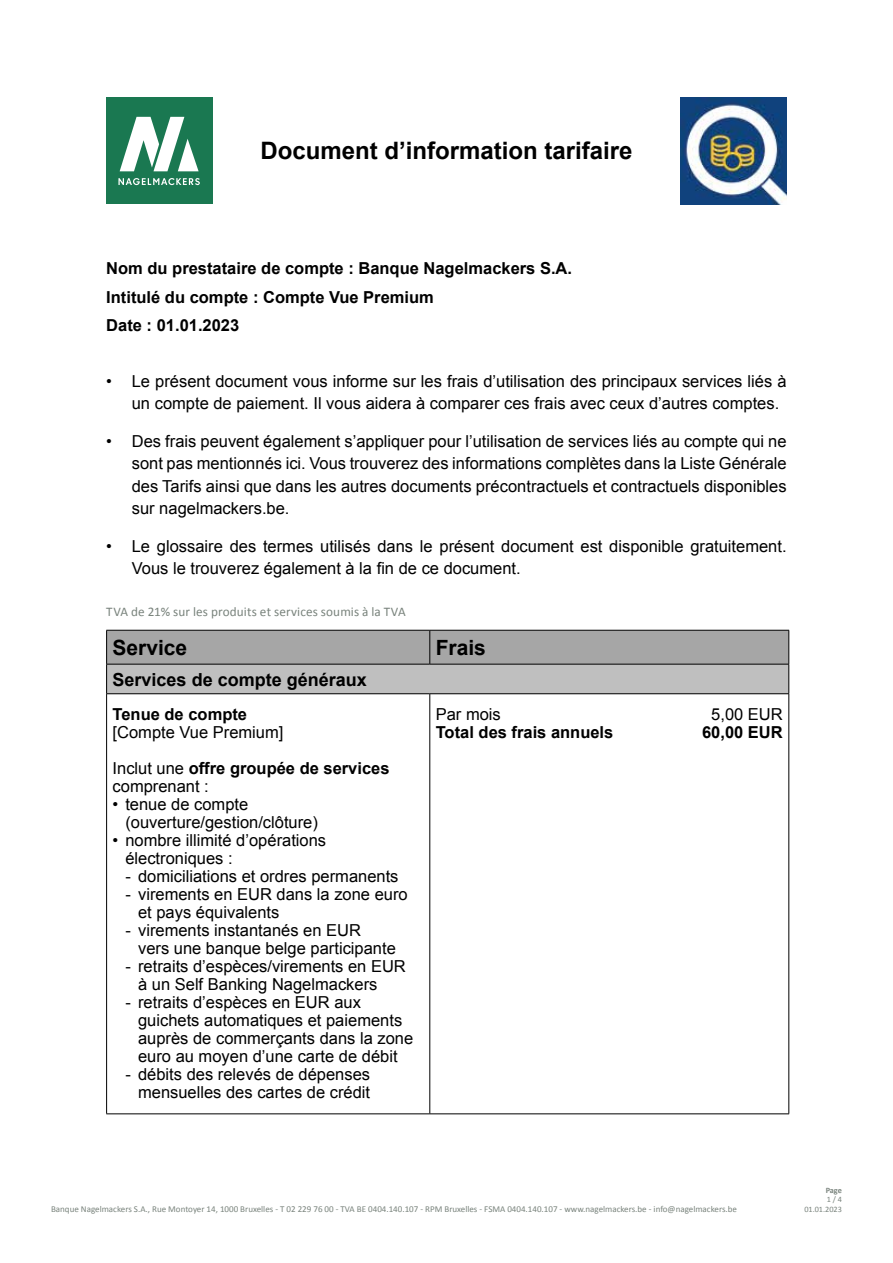
<style>
.page{position:relative;width:893px;height:1263px;background:#fff}
.page>*{position:absolute;margin:0;border:0;box-sizing:border-box;transform-origin:0 0}
.t1{font:700 24px "Arial";color:#000}
.t2{font:700 21px "Arial";color:#000}
.t3{font:700 18px "Arial";color:#000}
.t4{font:16.5px/18px "Arial";color:#000}
.t5{font:700 16.5px/28.5px "Arial";color:#000}
.t6{font:13.2px "Calibri";letter-spacing:.01em;color:#79837c}
.t7{font:9px "Calibri";color:#79837c}
.t8{font:8.25px/9.6px "Calibri";color:#79837c;text-align:right}
.t9{font:700 8.25px "Calibri";color:#79837c}
.s1{font-weight:700}
</style>
<div class="page">
<svg style="left:106px;top:630px;width:683px;height:63px"></svg>
<hr style="left:106px;top:693px;width:324px;height:1px;background:#000">
<hr style="left:106px;top:694px;width:1px;height:419px;background:#000">
<hr style="left:430px;top:693px;width:359px;height:1px;background:#000">
<hr style="left:429px;top:694px;width:1px;height:419px;background:#000">
<hr style="left:788px;top:694px;width:1px;height:419px;background:#000">
<hr style="left:106px;top:1113px;width:324px;height:1px;background:#000">
<hr style="left:430px;top:1113px;width:359px;height:1px;background:#000">
<img style="left:680px;top:98px;width:107px;height:106px">
<div style="left:106px;top:98px;width:106px;height:106px;background:#1a7851"></div>
<svg style="left:120px;top:117px;width:79px;height:54px"></svg>
<svg style="left:118px;top:178px;width:82px;height:7px"></svg>
<h1 class="t1" style="left:260px;top:135px;width:374px">Document d’information tarifaire</h1>
<p class="t5" style="left:106px;top:255px;width:467px">Nom du prestataire de compte : Banque Nagelmackers S.A.<br>Intitulé du compte : Compte Vue Premium<br>Date : 01.01.2023</p>
<p class="t4" style="left:132px;top:370px;width:656px;line-height:22.5px;text-indent:-26px">• Le présent document vous informe sur les frais d’utilisation des principaux services liés à un compte de paiement. Il vous aidera à comparer ces frais avec ceux d’autres comptes.</p>
<p class="t4" style="left:132px;top:430px;width:656px;line-height:22.5px;text-align:justify;text-indent:-26px">• Des frais peuvent également s’appliquer pour l’utilisation de services liés au compte qui ne sont pas mentionnés ici. Vous trouverez des informations complètes dans la Liste Générale des Tarifs ainsi que dans les autres documents précontractuels et contractuels disponibles sur nagelmackers.be.</p>
<p class="t4" style="left:132px;top:535px;width:656px;line-height:22.5px;text-indent:-26px">• Le glossaire des termes utilisés dans le présent document est disponible gratuitement.<br>Vous le trouverez également à la fin de ce document.</p>
<p class="t6" style="left:106px;top:603px;width:301px">TVA de 21% sur les produits et services soumis à la TVA</p>
<p class="t2" style="left:113px;top:634px;width:76px">Service</p>
<p class="t2" style="left:436px;top:634px;width:52px">Frais</p>
<p class="t3" style="left:113px;top:667px;width:256px">Services de compte généraux</p>
<p class="t5" style="left:113px;top:701px;width:136px">Tenue de compte</p>
<p class="t4" style="left:113px;top:714px;width:278px;line-height:36px">[Compte Vue Premium]<br>Inclut une <span class="s1">offre groupée de services</span></p>
<p class="t4" style="left:113px;top:777px;width:98px">comprenant :</p>
<p class="t4" style="left:125px;top:795px;width:194px;text-indent:-13px">• tenue de compte (ouverture/gestion/clôture)</p>
<p class="t4" style="left:125px;top:831px;width:202px;text-indent:-13px">• nombre illimité d’opérations électroniques :</p>
<p class="t4" style="left:125px;top:867px;width:275px">- domiciliations et ordres permanents</p>
<p class="t4" style="left:138px;top:885px;width:271px;text-indent:-13px">- virements en EUR dans la zone euro et pays équivalents</p>
<p class="t4" style="left:138px;top:921px;width:259px;text-indent:-13px">- virements instantanés en EUR vers une banque belge participante</p>
<p class="t4" style="left:138px;top:957px;width:269px;text-indent:-13px">- retraits d’espèces/virements en EUR à un Self Banking Nagelmackers</p>
<p class="t4" style="left:138px;top:993px;width:277px;text-indent:-13px">- retraits d’espèces en EUR aux guichets automatiques et paiements auprès de commerçants dans la zone euro au moyen d’une carte de débit</p>
<p class="t4" style="left:125px;top:1065px;width:246px;text-align:right">- débits des relevés de dépenses mensuelles des cartes de crédit</p>
<p class="t4" style="left:436px;top:705px;width:67px">Par mois</p>
<p class="t4" style="left:711px;top:705px;width:73px">5,00 EUR</p>
<p class="t5" style="left:436px;top:719px;width:179px">Total des frais annuels</p>
<p class="t5" style="left:702px;top:719px;width:82px">60,00 EUR</p>
<p class="t7" style="left:51px;top:1203px;width:687px">Banque Nagelmackers S.A., Rue Montoyer 14, 1000 Bruxelles - T 02 229 76 00 - TVA BE 0404.140.107 - RPM Bruxelles - FSMA 0404.140.107 - www.nagelmackers.be - info@nagelmackers.be</p>
<p class="t9" style="left:826px;top:1185px;width:18px">Page</p>
<p class="t8" style="left:804px;top:1194px;width:39px">1 / 4<br>01.01.2023</p>
</div>
